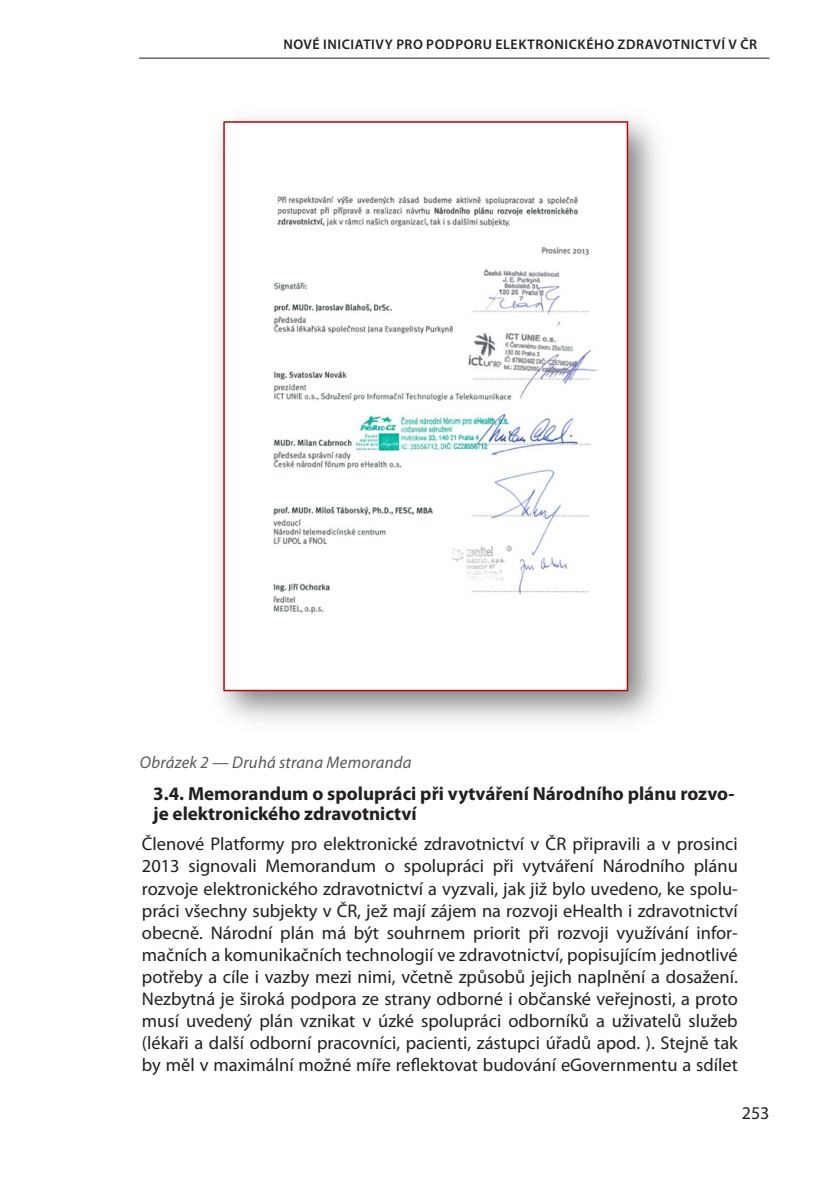
<style>
.page{position:relative;width:840px;height:1191px;background:#fff}
.page>*{position:absolute;margin:0;border:0;box-sizing:border-box;transform-origin:0 0}
.podnadpisy{font:700 19px/20px "Myriad Pro";color:#231f20}
.prvni_odstavec{font:18.4px/22px "Myriad Pro";color:#231f20;text-align:justify}
.t1{font:18px "Myriad Pro";color:#231f20}
.t2{font:italic 17px "Myriad Pro";letter-spacing:.015em;color:#57585a}
.t3{font:600 14px "Myriad Pro";letter-spacing:.045em;color:#231f20}
</style>
<div class="page">
<hr style="left:139px;top:58px;width:630px;height:1px;background:#231f20">
<img style="left:219px;top:117px;width:438px;height:604px">
<p class="t3" style="left:283px;top:36px;width:475px">NOVÉ INICIATIVY PRO PODPORU ELEKTRONICKÉHO ZDRAVOTNICTVÍ V ČR</p>
<p class="t2" style="left:140px;top:751px;width:273px">Obrázek 2 — Druhá strana Memoranda</p>
<p class="podnadpisy" style="left:153px;top:782px;width:582px">3.4. Memorandum o spolupráci při vytváření Národního plánu rozvo&shy;je elektronického zdravotnictví</p>
<p class="prvni_odstavec" style="left:142px;top:833px;width:597px">Členové Platformy pro elektronické zdravotnictví v ČR připravili a v prosinci 2013 signovali Memorandum o spolupráci při vytváření Národního plánu rozvoje elektronického zdravotnictví a vyzvali, jak již bylo uvedeno, ke spolu&shy;práci všechny subjekty v ČR, jež mají zájem na rozvoji eHealth i zdravotnictví obecně. Národní plán má být souhrnem priorit při rozvoji využívání infor&shy;mačních a komunikačních technologií ve zdravotnictví, popisujícím jednotlivé potřeby a cíle i vazby mezi nimi, včetně způsobů jejich naplnění a dosažení.<br>Nezbytná je široká podpora ze strany odborné i občanské veřejnosti, a proto musí uvedený plán vznikat v úzké spolupráci odborníků a uživatelů služeb (lékaři a další odborní pracovníci, pacienti, zástupci úřadů apod. ). Stejně tak by měl v maximální možné míře reflektovat budování eGovernmentu a sdílet</p>
<p class="t1" style="left:741px;top:1102px;width:29px">253</p>
</div>
